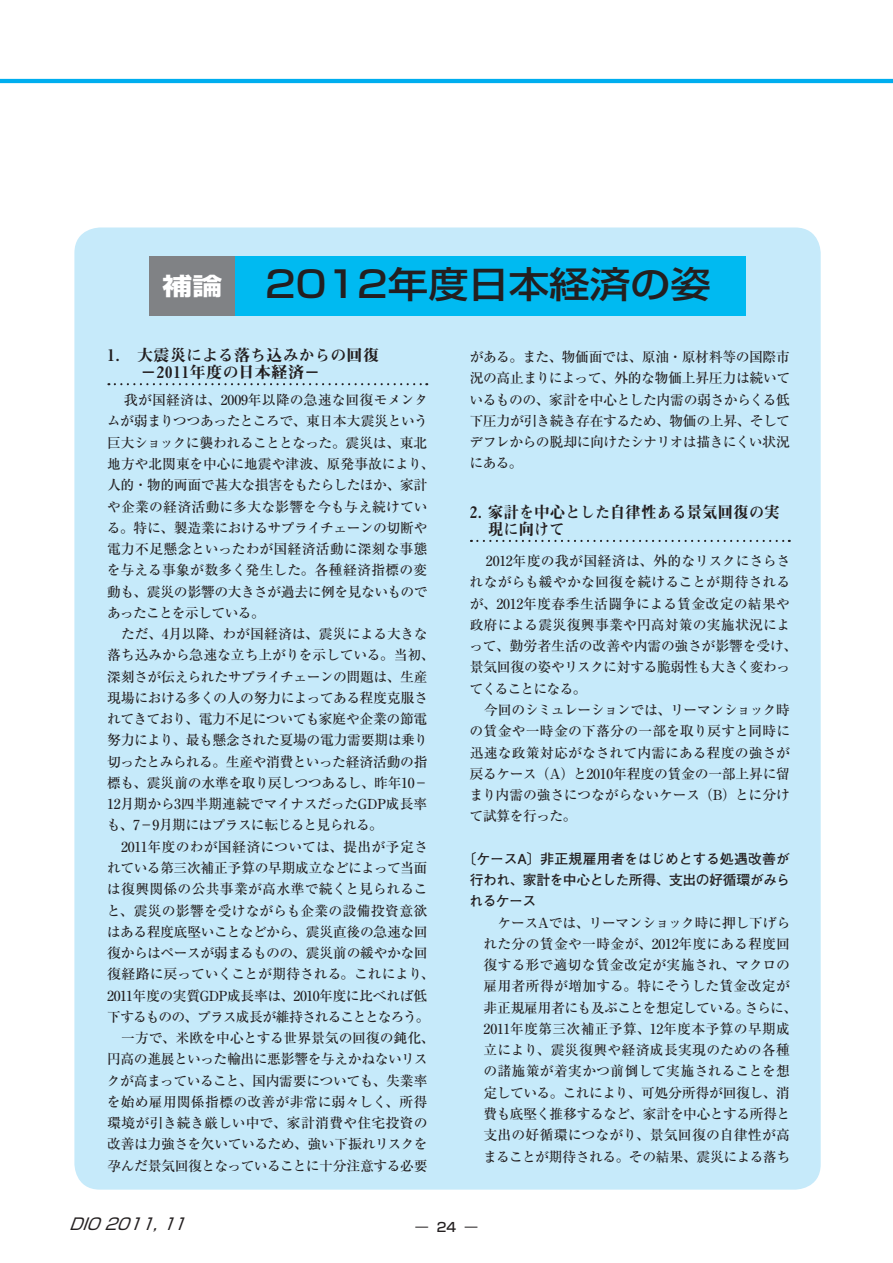
<style>
.page{position:relative;width:893px;height:1263px;background:#fff}
.page>*{position:absolute;margin:0;border:0;box-sizing:border-box;transform-origin:0 0}
.t1{font:500 36.3px "Shin Go Pro";color:#231f20;scale:1.11 1}
.t2{font:15.9px/17px "Midashi Min Pro MA31";letter-spacing:.015em;color:#231f20}
.t3{font:15.9px/17px "Midashi Min Pro MA31";letter-spacing:.015em;color:#231f20;scale:.95 1}
.t4{font:italic 15.9px "Shin Go Pro";color:#231f20}
.t5{font:500 13.8px/21.3px "Ryumin Pro";letter-spacing:-.015em;color:#231f20}
.t6{font:700 13.8px/21.3px "Futo Go B101 Pro";letter-spacing:-.02em;color:#231f20;text-align:justify}
.t7{font:500 12.75px "Shin Go Pro";color:#231f20}
.s1{font-weight:700;font-size:23.85px;color:#fff}
</style>
<div class="page">
<div style="left:74px;top:227px;width:747px;height:962px;background:#c6eafa;border-radius:26px"></div>
<hr style="left:0;top:79px;width:893px;height:4px;background:#00aeef">
<svg style="left:115px;top:383px;width:312px;height:2px"></svg>
<svg style="left:471px;top:540px;width:319px;height:2px"></svg>
<div style="left:235px;top:256px;width:510px;height:60px;background:#00baf1"></div>
<div style="left:150px;top:256px;width:85px;height:60px;background:#808285"></div>
<h1 class="t1" style="left:163px;top:254px;width:495px"><span class="s1">補論</span> 2012年度日本経済の姿</h1>
<p class="t2" style="left:107px;top:345px;width:273px">1.　大震災による落ち込みからの回復　　−2011年度の日本経済−</p>
<p class="t5" style="left:107px;top:388px;width:329px;text-indent:17px">我が国経済は、2009年以降の急速な回復モメンタムが弱まりつつあったところで、東日本大震災という巨大ショックに襲われることとなった。震災は、東北地方や北関東を中心に地震や津波、原発事故により、人的・物的両面で甚大な損害をもたらしたほか、家計や企業の経済活動に多大な影響を今も与え続けている。特に、製造業におけるサプライチェーンの切断や電力不足懸念といったわが国経済活動に深刻な事態を与える事象が数多く発生した。各種経済指標の変動も、震災の影響の大きさが過去に例を見ないものであったことを示している。<br>　ただ、4月以降、わが国経済は、震災による大きな落ち込みから急速な立ち上がりを示している。当初、深刻さが伝えられたサプライチェーンの問題は、生産現場における多くの人の努力によってある程度克服されてきており、電力不足についても家庭や企業の節電努力により、最も懸念された夏場の電力需要期は乗り切ったとみられる。生産や消費といった経済活動の指標も、震災前の水準を取り戻しつつあるし、昨年10－<br>12月期から3四半期連続でマイナスだったGDP成長率も、7－9月期にはプラスに転じると見られる。<br>　2011年度のわが国経済については、提出が予定されている第三次補正予算の早期成立などによって当面は復興関係の公共事業が高水準で続くと見られること、震災の影響を受けながらも企業の設備投資意欲はある程度底堅いことなどから、震災直後の急速な回復からはペースが弱まるものの、震災前の緩やかな回復経路に戻っていくことが期待される。これにより、<br>2011年度の実質GDP成長率は、2010年度に比べれば低下するものの、プラス成長が維持されることとなろう。　一方で、米欧を中心とする世界景気の回復の鈍化、円高の進展といった輸出に悪影響を与えかねないリスクが高まっていること、国内需要についても、失業率を始め雇用関係指標の改善が非常に弱々しく、所得環境が引き続き厳しい中で、家計消費や住宅投資の改善は力強さを欠いているため、強い下振れリスクを孕んだ景気回復となっていることに十分注意する必要</p>
<p class="t5" style="left:469px;top:345px;width:322px;text-align:justify">がある。また、物価面では、原油・原材料等の国際市況の高止まりによって、外的な物価上昇圧力は続いているものの、家計を中心とした内需の弱さからくる低下圧力が引き続き存在するため、物価の上昇、そしてデフレからの脱却に向けたシナリオは描きにくい状況にある。</p>
<p class="t3" style="left:488px;top:502px;width:308px;text-indent:-18px">2. 家計を中心とした自律性ある景気回復の実現に向けて</p>
<p class="t5" style="left:469px;top:549px;width:329px;text-indent:17px">2012年度の我が国経済は、外的なリスクにさらされながらも緩やかな回復を続けることが期待されるが、2012年度春季生活闘争による賃金改定の結果や政府による震災復興事業や円高対策の実施状況によって、勤労者生活の改善や内需の強さが影響を受け、景気回復の姿やリスクに対する脆弱性も大きく変わってくることになる。<br>　今回のシミュレーションでは、リーマンショック時の賃金や一時金の下落分の一部を取り戻すと同時に迅速な政策対応がなされて内需にある程度の強さが戻るケース（A）と2010年程度の賃金の一部上昇に留まり内需の強さにつながらないケース（B）とに分けて試算を行った。</p>
<p class="t6" style="left:470px;top:846px;width:322px;text-indent:-7px">〔ケースA〕非正規雇用者をはじめとする処遇改善が行われ、家計を中心とした所得、支出の好循環がみられるケース</p>
<p class="t5" style="left:483px;top:911px;width:315px">　ケースAでは、リーマンショック時に押し下げられた分の賃金や一時金が、2012年度にある程度回復する形で適切な賃金改定が実施され、マクロの雇用者所得が増加する。特にそうした賃金改定が非正規雇用者にも及ぶことを想定している。さらに、<br>2011年度第三次補正予算、12年度本予算の早期成立により、震災復興や経済成長実現のための各種の諸施策が着実かつ前倒して実施されることを想定している。これにより、可処分所得が回復し、消費も底堅く推移するなど、家計を中心とする所得と支出の好循環につながり、景気回復の自律性が高まることが期待される。その結果、震災による落ち</p>
<p class="t4" style="left:69px;top:1210px;width:126px">DIO 2011, 11</p>
<p class="t7" style="left:416px;top:1216px;width:32px">― 24</p>
<p class="t7" style="left:465px;top:1216px;width:14px">―</p>
</div>
